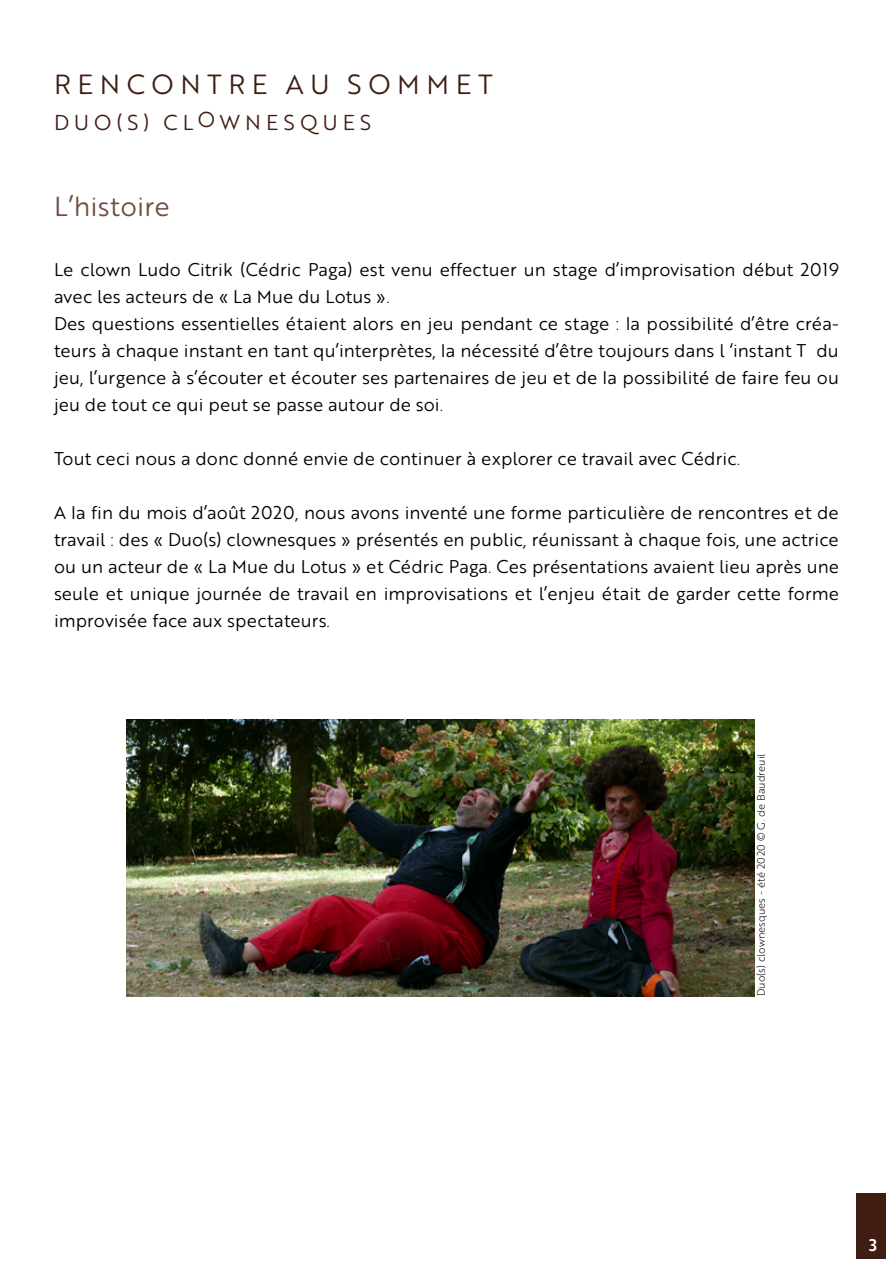
<style>
.page{position:relative;width:893px;height:1263px;background:#fff}
.page>*{position:absolute;margin:0;border:0;box-sizing:border-box;transform-origin:0 0}
.t1{font:27px "Brother 1816 Printed";letter-spacing:.24em;color:#411d13}
.t2{font:27px "Brother 1816 Printed";color:#704e43}
.t3{font:21px "Brother 1816 Printed";letter-spacing:.24em;color:#411d13}
.t4{font:18px/27px "Brother 1816 Printed";color:#000}
.t5{font:500 16.5px "Brother 1816 Printed";color:#fff}
.t6{font:300 10.5px "Brother 1816 Printed";color:#000}
.s1{color:#401d13}
</style>
<div class="page">
<div style="left:856px;top:1193px;width:29px;height:66px;background:#401d13"></div>
<img style="left:126px;top:720px;width:628px;height:276px">
<h1 class="t1" style="left:54px;top:64px;width:440px">RENCONTRE AU SOMMET</h1>
<p class="t3" style="left:54px;top:107px;width:319px">DUO(S) C<span class="s1">LO</span>WNESQUES</p>
<h1 class="t2" style="left:54px;top:187px;width:118px">L’histoire</h1>
<p class="t4" style="left:54px;top:255px;width:786px">Le clown Ludo Citrik (Cédric Paga) est venu effectuer un stage d’improvisation début 2019 avec les acteurs de « La Mue du Lotus ».<br>Des questions essentielles étaient alors en jeu pendant ce stage : la possibilité d’être créa&shy;teurs à chaque instant en tant qu’interprètes, la nécessité d’être toujours dans l ‘instant T du jeu, l’urgence à s’écouter et écouter ses partenaires de jeu et de la possibilité de faire feu ou jeu de tout ce qui peut se passe autour de soi.</p>
<p class="t4" style="left:54px;top:444px;width:688px">Tout ceci nous a donc donné envie de continuer à explorer ce travail avec Cédric.</p>
<p class="t4" style="left:54px;top:498px;width:787px;text-align:justify">A la fin du mois d’août 2020, nous avons inventé une forme particulière de rencontres et de travail : des « Duo(s) clownesques » présentés en public, réunissant à chaque fois, une actrice ou un acteur de « La Mue du Lotus » et Cédric Paga. Ces présentations avaient lieu après une seule et unique journée de travail en improvisations et l’enjeu était de garder cette forme improvisée face aux spectateurs.</p>
<p class="t6" style="left:753px;top:996px;width:244px;rotate:-90deg">Duo(s) clownesques - été 2020 © G. de Baudreuil</p>
<p class="t5" style="left:869px;top:1233px;width:10px">3</p>
</div>
